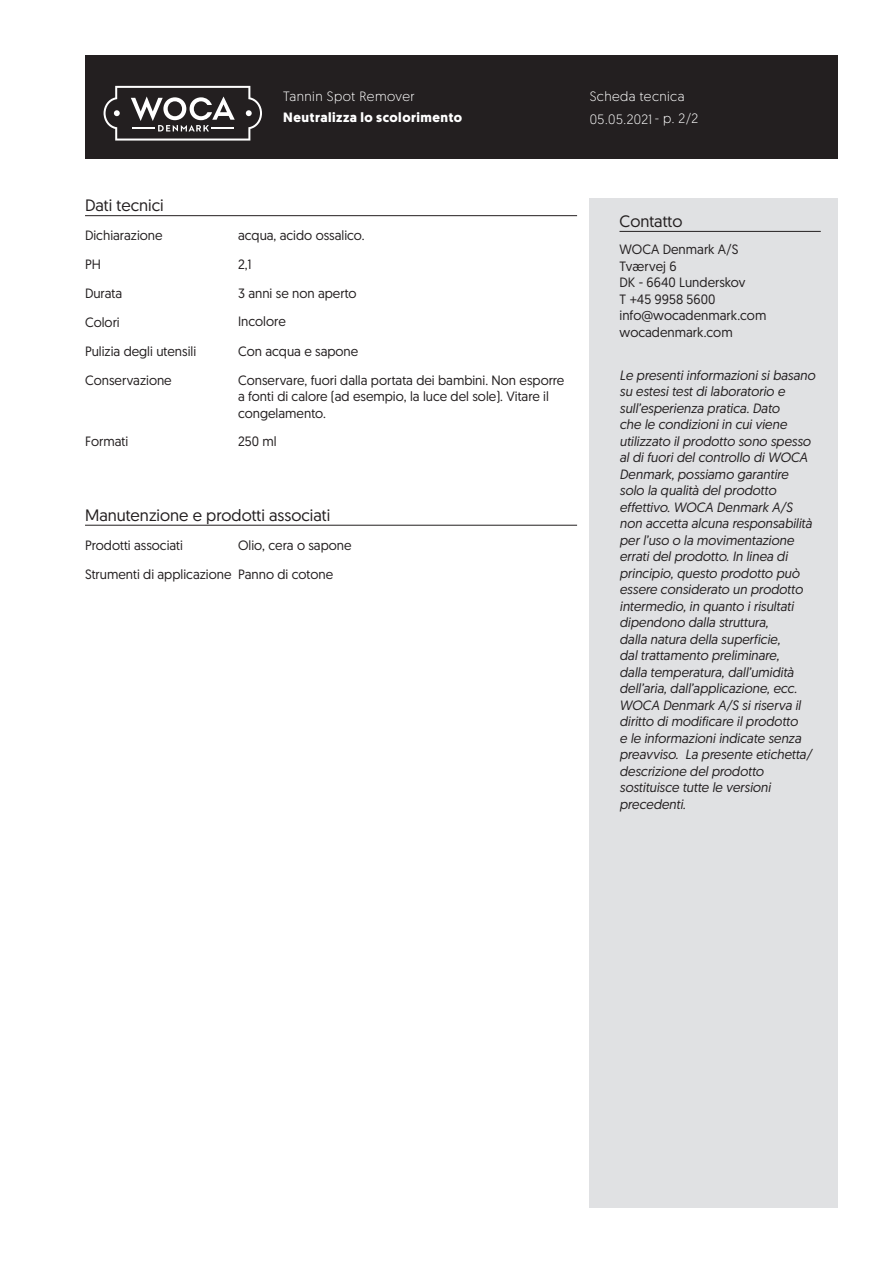
<style>
.page{position:relative;width:893px;height:1263px;background:#fff}
.page>*{position:absolute;margin:0;border:0;box-sizing:border-box;transform-origin:0 0}
.skyBodyHdn{font:16.5px "Geomanist";color:#231f20}
.skyContactHdnBodytex{font:16.5px "Geomanist";color:#231f20}
.skyDisclaimerTxtBody{font:italic 13.5px/16.5px "Geomanist";color:#231f20}
.skyBodyTxt{font:13.5px/28.7px "Geomanist";color:#231f20}
.skyBodyCap{font:13.5px "Geomanist";color:#231f20}
.skyWhiteHdnBodytext{font:300 13.5px "Geomanist";letter-spacing:.03em;color:#fff}
.skyWhiteBoldHdnBodyt{font:700 13.5px "Geomanist";letter-spacing:.04em;color:#fff}
</style>
<div class="page">
<div style="left:85px;top:55px;width:753px;height:104px;background:#231f20"></div>
<div style="left:590px;top:198px;width:248px;height:1010px;background:#e0e1e3"></div>
<hr style="left:619px;top:231px;width:202px;height:1px;background:#231f20">
<hr style="left:85px;top:215px;width:492px;height:1px;background:#231f20">
<hr style="left:85px;top:525px;width:492px;height:1px;background:#231f20">
<svg style="left:104px;top:86px;width:158px;height:55px"></svg>
<p class="skyWhiteHdnBodytext" style="left:283px;top:87px;width:133px">Tannin Spot Remover</p>
<p class="skyWhiteBoldHdnBodyt" style="left:283px;top:108px;width:180px">Neutralizza lo scolorimento</p>
<p class="skyWhiteHdnBodytext" style="left:590px;top:87px;width:96px">Scheda tecnica</p>
<p class="skyWhiteHdnBodytext" style="left:590px;top:110px;width:110px">05.05.2021- p. 2/2</p>
<p class="skyBodyHdn" style="left:85px;top:195px;width:80px">Dati tecnici</p>
<p class="skyBodyCap" style="left:85px;top:227px;width:79px">Dichiarazione</p>
<p class="skyBodyCap" style="left:85px;top:255px;width:17px">PH</p>
<p class="skyBodyCap" style="left:85px;top:284px;width:39px">Durata</p>
<p class="skyBodyCap" style="left:85px;top:313px;width:36px">Colori</p>
<p class="skyBodyCap" style="left:85px;top:342px;width:113px">Pulizia degli utensili</p>
<p class="skyBodyCap" style="left:85px;top:371px;width:88px">Conservazione</p>
<p class="skyBodyCap" style="left:85px;top:433px;width:45px">Formati</p>
<p class="skyBodyTxt" style="left:238px;top:221px;width:128px">acqua, acido ossalico.<br>2,1<br>3 anni se non aperto<br>Incolore</p>
<p class="skyBodyTxt" style="left:238px;top:336px;width:328px">Con acqua e sapone<br>Conservare, fuori dalla portata dei bambini. Non esporre</p>
<p class="skyBodyTxt" style="left:238px;top:388px;width:312px;line-height:16.5px">a fonti di calore (ad esempio, la luce del sole). Vitare il congelamento.</p>
<p class="skyBodyTxt" style="left:238px;top:427px;width:40px">250 ml</p>
<p class="skyBodyHdn" style="left:85px;top:504px;width:247px">Manutenzione e prodotti associati</p>
<p class="skyBodyCap" style="left:85px;top:536px;width:100px">Prodotti associati</p>
<p class="skyBodyTxt" style="left:238px;top:530px;width:115px">Olio, cera o sapone</p>
<p class="skyBodyCap" style="left:85px;top:565px;width:148px">Strumenti di applicazione</p>
<p class="skyBodyTxt" style="left:238px;top:559px;width:97px">Panno di cotone</p>
<p class="skyContactHdnBodytex" style="left:619px;top:210px;width:64px">Contatto</p>
<p class="skyBodyTxt" style="left:619px;top:235px;width:121px">WOCA Denmark A/S</p>
<p class="skyBodyTxt" style="left:619px;top:251px;width:59px">Tværvej 6</p>
<p class="skyBodyTxt" style="left:619px;top:268px;width:127px">DK - 6640 Lunderskov</p>
<p class="skyBodyTxt" style="left:619px;top:284px;width:97px">T +45 9958 5600</p>
<p class="skyBodyTxt" style="left:619px;top:301px;width:148px">info@wocadenmark.com</p>
<p class="skyBodyTxt" style="left:619px;top:317px;width:115px">wocadenmark.com</p>
<p class="skyDisclaimerTxtBody" style="left:619px;top:366px;width:197px">Le presenti informazioni si basano su estesi test di laboratorio e sull’esperienza pratica. Dato<br>che le condizioni in cui viene utilizzato il prodotto sono spesso al di fuori del controllo di WOCA<br>Denmark, possiamo garantire solo la qualità del prodotto effettivo. WOCA Denmark A/S non accetta alcuna responsabilità per l’uso o la movimentazione errati del prodotto. In linea di principio, questo prodotto può essere considerato un prodotto intermedio, in quanto i risultati dipendono dalla struttura,<br>dalla natura della superficie,<br>dal trattamento preliminare,<br>dalla temperatura, dall’umidità dell’aria, dall’applicazione, ecc.<br>WOCA Denmark A/S si riserva il diritto di modificare il prodotto<br>e le informazioni indicate senza preavviso. La presente etichetta/ descrizione del prodotto sostituisce tutte le versioni precedenti.</p>
</div>
